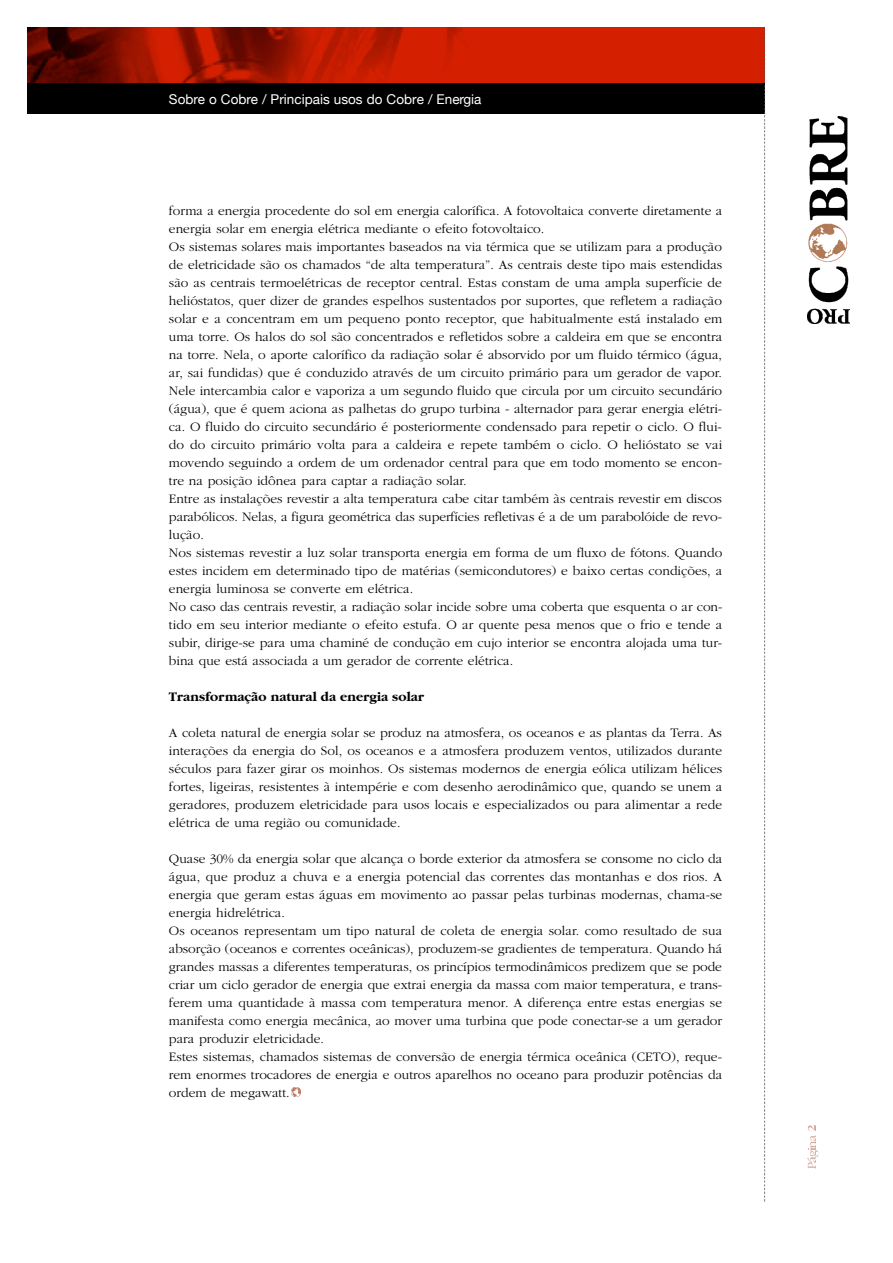
<style>
.page{position:relative;width:893px;height:1263px;background:#fff}
.page>*{position:absolute;margin:0;border:0;box-sizing:border-box;transform-origin:0 0}
.t1{font:300 13.5px/18px "Garamond";color:#000}
.t2{font:13.5px "Helvetica Neue";color:#fff}
.t3{font:700 13.5px "Garamond";color:#000}
</style>
<div class="page">
<div style="left:27px;top:84px;width:737px;height:30px;background:#000"></div>
<svg style="left:291px;top:1088px;width:10px;height:9px"></svg>
<img style="left:27px;top:27px;width:737px;height:57px">
<img style="left:807px;top:116px;width:42px;height:208px">
<svg style="left:764px;top:27px;width:1px;height:1174px"></svg>
<svg style="left:807px;top:1125px;width:11px;height:44px"></svg>
<p class="t2" style="left:169px;top:91px;width:314px">Sobre o Cobre / Principais usos do Cobre / Energia</p>
<p class="t1" style="left:169px;top:203px;width:555px">forma a energia procedente do sol em energia calorífica. A fotovoltaica converte diretamente a energia solar em energia elétrica mediante o efeito fotovoltaico.<br>Os sistemas solares mais importantes baseados na via térmica que se utilizam para a produção de eletricidade são os chamados “de alta temperatura”. As centrais deste tipo mais estendidas são as centrais termoelétricas de receptor central. Estas constam de uma ampla superfície de helióstatos, quer dizer de grandes espelhos sustentados por suportes, que refletem a radiação solar e a concentram em um pequeno ponto receptor, que habitualmente está instalado em uma torre. Os halos do sol são concentrados e refletidos sobre a caldeira em que se encontra na torre. Nela, o aporte calorífico da radiação solar é absorvido por um fluido térmico (água, ar, sai fundidas) que é conduzido através de um circuito primário para um gerador de vapor.<br>Nele intercambia calor e vaporiza a um segundo fluido que circula por um circuito secundário (água), que é quem aciona as palhetas do grupo turbina - alternador para gerar energia elétri&shy;ca. O fluido do circuito secundário é posteriormente condensado para repetir o ciclo. O flui&shy;do do circuito primário volta para a caldeira e repete também o ciclo. O helióstato se vai movendo seguindo a ordem de um ordenador central para que em todo momento se encon&shy;tre na posição idônea para captar a radiação solar.<br>Entre as instalações revestir a alta temperatura cabe citar também às centrais revestir em discos parabólicos. Nelas, a figura geométrica das superfícies refletivas é a de um parabolóide de revo&shy;lução.<br>Nos sistemas revestir a luz solar transporta energia em forma de um fluxo de fótons. Quando estes incidem em determinado tipo de matérias (semicondutores) e baixo certas condições, a energia luminosa se converte em elétrica.<br>No caso das centrais revestir, a radiação solar incide sobre uma coberta que esquenta o ar con&shy;tido em seu interior mediante o efeito estufa. O ar quente pesa menos que o frio e tende a subir, dirige-se para uma chaminé de condução em cujo interior se encontra alojada uma tur&shy;bina que está associada a um gerador de corrente elétrica.</p>
<p class="t3" style="left:169px;top:691px;width:256px">Transformação natural da energia solar</p>
<p class="t1" style="left:169px;top:725px;width:555px;text-align:justify">A coleta natural de energia solar se produz na atmosfera, os oceanos e as plantas da Terra. As interações da energia do Sol, os oceanos e a atmosfera produzem ventos, utilizados durante séculos para fazer girar os moinhos. Os sistemas modernos de energia eólica utilizam hélices fortes, ligeiras, resistentes à intempérie e com desenho aerodinâmico que, quando se unem a geradores, produzem eletricidade para usos locais e especializados ou para alimentar a rede elétrica de uma região ou comunidade.</p>
<p class="t1" style="left:169px;top:851px;width:555px">Quase 30% da energia solar que alcança o borde exterior da atmosfera se consome no ciclo da água, que produz a chuva e a energia potencial das correntes das montanhas e dos rios. A energia que geram estas águas em movimento ao passar pelas turbinas modernas, chama-se energia hidrelétrica.<br>Os oceanos representam um tipo natural de coleta de energia solar. como resultado de sua absorção (oceanos e correntes oceânicas), produzem-se gradientes de temperatura. Quando há grandes massas a diferentes temperaturas, os princípios termodinâmicos predizem que se pode criar um ciclo gerador de energia que extrai energia da massa com maior temperatura, e trans&shy;ferem uma quantidade à massa com temperatura menor. A diferença entre estas energias se manifesta como energia mecânica, ao mover uma turbina que pode conectar-se a um gerador para produzir eletricidade.<br>Estes sistemas, chamados sistemas de conversão de energia térmica oceânica (CETO), reque&shy;rem enormes trocadores de energia e outros aparelhos no oceano para produzir potências da ordem de megawatt.</p>
</div>
